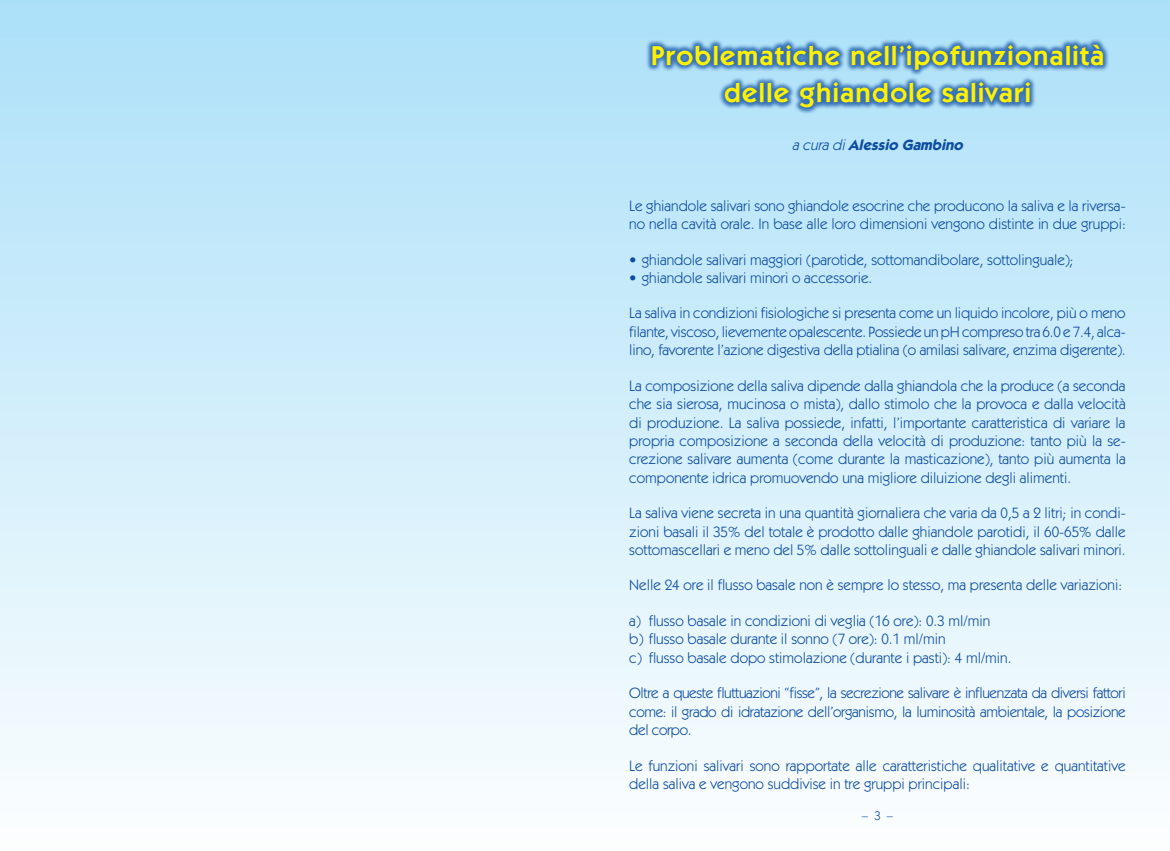
<style>
.page{position:relative;width:1170px;height:851px;background:#fff}
.page>*{position:absolute;margin:0;border:0;box-sizing:border-box;transform-origin:0 0}
.t1{font:600 27.5px "Itc Kabel";letter-spacing:.05em;color:#fff101}
.Paragrafo_elenco1{font:15px/18.4px "Itc Kabel";color:#0d4da1;text-align:justify}
.Normale{font:italic 700 15px "Itc Kabel";color:#0d4da1}
.t2{font:12.5px "Itc Kabel";color:#0d4da1}
.s1{font-weight:400}
</style>
<div class="page">
<div style="left:0;top:0;width:1169px;height:850px;background:linear-gradient(to bottom,#abe0f9,#fcfefe)"></div>
<div style="left:645px;top:38px;width:464px;height:76px;background:#0d4da1;opacity:.75"></div>
<p class="t1" style="left:650px;top:39px;width:455px">Problematiche nell’ipofunzionalità</p>
<p class="t1" style="left:724px;top:77px;width:308px">delle ghiandole salivari</p>
<p class="Normale" style="left:792px;top:135px;width:176px"><span class="s1">acuradi</span>Alessio Gambino</p>
<p class="Paragrafo_elenco1" style="left:629px;top:196px;width:498px">Le ghiandole salivari sono ghiandole esocrine che producono la saliva e la riversa&shy;no nella cavità orale. In base alle loro dimensioni vengono distinte in due gruppi:</p>
<p class="Paragrafo_elenco1" style="left:629px;top:250px;width:446px">• ghiandole salivari maggiori (parotide, sottomandibolare, sottolinguale);</p>
<p class="Paragrafo_elenco1" style="left:629px;top:268px;width:244px">• ghiandole salivari minori o accessorie.</p>
<p class="Paragrafo_elenco1" style="left:629px;top:304px;width:498px">La saliva in condizioni fisiologiche si presenta come un liquido incolore, più o meno filante, viscoso, lievemente opalescente. Possiede un pH compreso tra 6.0 e 7.4, alca&shy;lino, favorente l’azione digestiva della ptialina (o amilasi salivare, enzima digerente).</p>
<p class="Paragrafo_elenco1" style="left:629px;top:376px;width:498px">La composizione della saliva dipende dalla ghiandola che la produce (a seconda che sia sierosa, mucinosa o mista), dallo stimolo che la provoca e dalla velocità di produzione. La saliva possiede, infatti, l’importante caratteristica di variare la propria composizione a seconda della velocità di produzione: tanto più la se&shy;crezione salivare aumenta (come durante la masticazione), tanto più aumenta la componente idrica promuovendo una migliore diluizione degli alimenti.</p>
<p class="Paragrafo_elenco1" style="left:629px;top:504px;width:498px">La saliva viene secreta in una quantità giornaliera che varia da 0,5 a 2 litri; in condi&shy;zioni basali il 35% del totale è prodotto dalle ghiandole parotidi, il 60-65% dalle sottomascellari e meno del 5% dalle sottolinguali e dalle ghiandole salivari minori.</p>
<p class="Paragrafo_elenco1" style="left:629px;top:576px;width:494px">Nelle 24 ore il flusso basale non è sempre lo stesso, ma presenta delle variazioni:</p>
<p class="Paragrafo_elenco1" style="left:629px;top:611px;width:362px">a) flusso basale in condizioni di veglia (16 ore): 0.3 ml/min</p>
<p class="Paragrafo_elenco1" style="left:629px;top:630px;width:318px">b) flusso basale durante il sonno (7 ore): 0.1 ml/min</p>
<p class="Paragrafo_elenco1" style="left:629px;top:648px;width:383px">c) flusso basale dopo stimolazione (durante i pasti): 4 ml/min.</p>
<p class="Paragrafo_elenco1" style="left:629px;top:684px;width:498px">Oltre a queste fluttuazioni “fisse”, la secrezione salivare è influenzata da diversi fattori come: il grado di idratazione dell’organismo, la luminosità ambientale, la posizione del corpo.</p>
<p class="Paragrafo_elenco1" style="left:629px;top:756px;width:498px">Le funzioni salivari sono rapportate alle caratteristiche qualitative e quantitative della saliva e vengono suddivise in tre gruppi principali:</p>
<p class="t2" style="left:861px;top:807px;width:33px">– 3 –</p>
</div>
